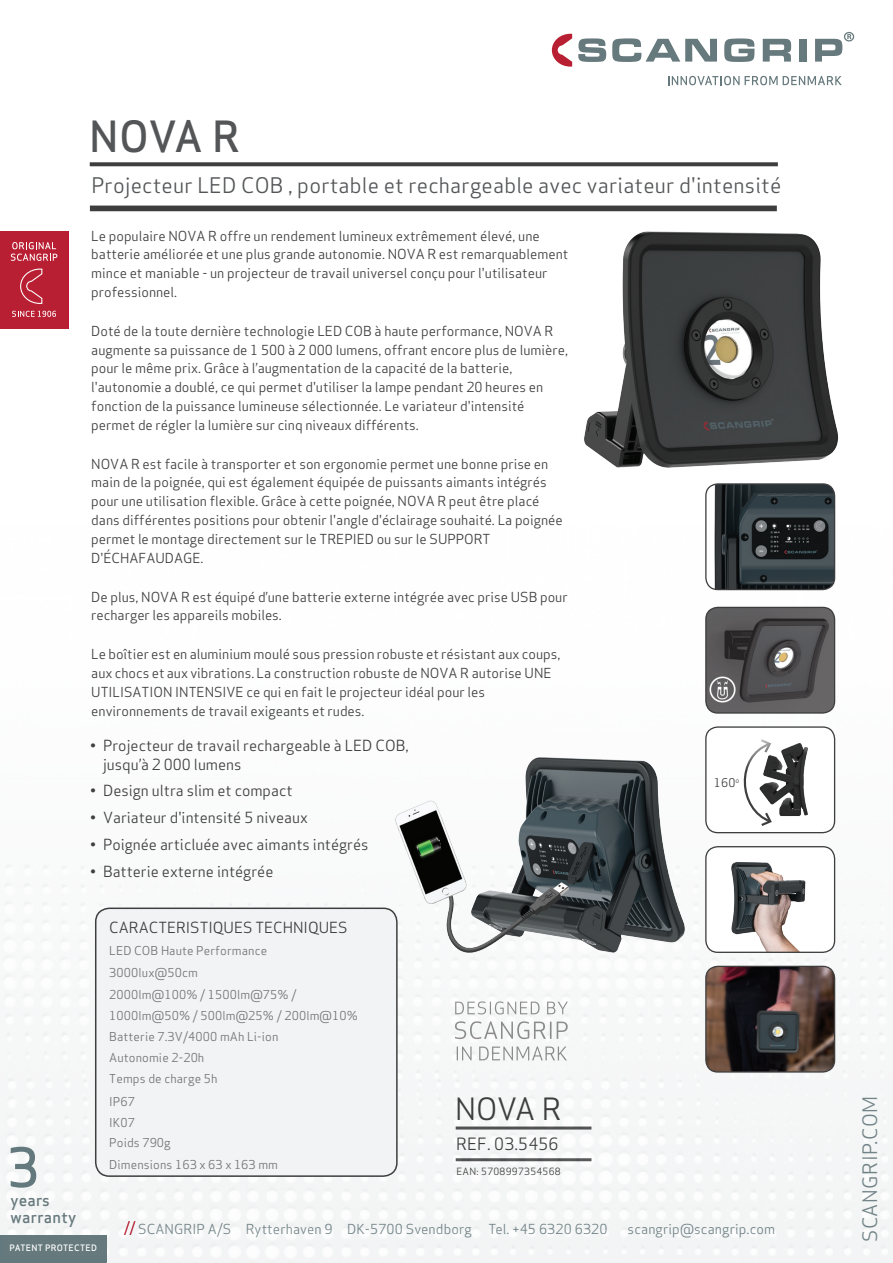
<style>
.page{position:relative;width:893px;height:1263px;background:#fff}
.page>*{position:absolute;margin:0;border:0;box-sizing:border-box;transform-origin:0 0}
.t1{font:500 52.8px "Apex Sans";color:#64797d}
.t2{font:500 42px "Apex Sans";color:#545557}
.t3{font:30px "Apex Sans";color:#3e3e3f}
.t4{font:21px "Apex Sans";letter-spacing:.01em;color:#545557}
.t5{font:19.5px "Apex Sans";letter-spacing:.03em;color:#66797d}
.t6{font:16.65px "Apex Sans";letter-spacing:.01em;color:#3e3e3f}
.t7{font:500 15.9px "Apex Sans";letter-spacing:.02em;color:#66797d}
.vare_nr{font:15px/19px "Apex Sans";color:#3e3e3f}
.t8{font:13.5px/18.9px "Apex Sans";color:#3e3e3f}
.t9{font:13.5px "Apex Sans";letter-spacing:.01em;color:#66797d}
.vare_nr-2{font:12px/21.3px "Apex Sans";letter-spacing:.01em;color:#727376}
.t10{font:11.7px "Apex Sans";color:#3e3e3f}
.t11{font:9.75px "Apex Sans";letter-spacing:.03em;color:#3e3e3f}
.t12{font:500 8.7px "Apex Sans";letter-spacing:.04em;color:#fff}
</style>
<div class="page">
<div style="left:0;top:231px;width:68px;height:98px;background:#b91f33"></div>
<svg style="left:11px;top:242px;width:46px;height:19px"></svg>
<svg style="left:12px;top:311px;width:44px;height:6px"></svg>
<svg style="left:20px;top:268px;width:23px;height:36px"></svg>
<svg style="left:552px;top:34px;width:20px;height:33px"></svg>
<svg style="left:578px;top:38px;width:28px;height:24px"></svg>
<svg style="left:612px;top:38px;width:105px;height:24px"></svg>
<svg style="left:724px;top:38px;width:30px;height:24px"></svg>
<svg style="left:763px;top:39px;width:28px;height:23px"></svg>
<div style="left:799px;top:39px;width:7px;height:23px;background:#66797d"></div>
<svg style="left:815px;top:34px;width:36px;height:28px"></svg>
<div style="left:844px;top:32px;width:10px;height:10px;border:1px solid #66797d;border-radius:50%"></div>
<svg style="left:668px;top:76px;width:174px;height:9px"></svg>
<img style="left:0;top:512px;width:893px;height:751px">
<div style="left:90px;top:205px;width:687px;height:7px;background:#3e3e3f"></div>
<svg style="left:90px;top:162px;width:688px;height:4px;background:#4c4c4d"></svg>
<div style="left:0;top:1235px;width:107px;height:27px;background:#66797d"></div>
<div style="left:0;top:1256px;width:107px;height:7px;background:#64797d"></div>
<svg style="left:457px;top:1046px;width:110px;height:14px"></svg>
<svg style="left:455px;top:1021px;width:113px;height:18px"></svg>
<svg style="left:455px;top:1001px;width:113px;height:13px"></svg>
<img style="left:709px;top:499px;width:126px;height:90px">
<div style="left:705px;top:483px;width:130px;height:107px;border:1px solid #3e3e3f;border-radius:12px"></div>
<img style="left:710px;top:847px;width:124px;height:105px">
<div style="left:705px;top:846px;width:130px;height:107px;border:1px solid #3e3e3f;border-radius:12px"></div>
<img style="left:584px;top:231px;width:255px;height:268px">
<img style="left:706px;top:607px;width:129px;height:106px">
<div style="left:705px;top:607px;width:130px;height:107px;border:1px solid #3e3e3f;border-radius:12px"></div>
<img style="left:706px;top:675px;width:35px;height:30px">
<img style="left:706px;top:966px;width:129px;height:106px">
<div style="left:705px;top:966px;width:130px;height:106px;border:1px solid #3e3e3f;border-radius:12px"></div>
<div style="left:706px;top:727px;width:129px;height:106px;background:#fff;border-radius:12px"></div>
<img style="left:773px;top:743px;width:35px;height:73px">
<div style="left:705px;top:726px;width:130px;height:107px;border:1px solid #3e3e3f;border-radius:12px"></div>
<svg style="left:743px;top:739px;width:30px;height:87px"></svg>
<img style="left:379px;top:731px;width:331px;height:249px">
<div style="left:96px;top:908px;width:301px;height:268px;background:#f2f3f4;border-radius:14px"></div>
<div style="left:95px;top:907px;width:303px;height:270px;border:2px solid #3e3e3f;border-radius:14px"></div>
<p class="t2" style="left:89px;top:99px;width:152px">NOVA R</p>
<p class="t4" style="left:91px;top:168px;width:691px">Projecteur LED COB , portable et rechargeable avec variateur d'intensité</p>
<p class="t8" style="left:91px;top:225px;width:479px">Le populaire NOVA R offre un rendement lumineux extrêmement élevé, une batterie améliorée et une plus grande autonomie. NOVA R est remarquablement mince et maniable - un projecteur de travail universel conçu pour l'utilisateur professionnel.</p>
<p class="t8" style="left:91px;top:320px;width:478px">Doté de la toute dernière technologie LED COB à haute performance, NOVA R augmente sa puissance de 1 500 à 2 000 lumens, offrant encore plus de lumière, pour le même prix. Grâce à l’augmentation de la capacité de la batterie, l'autonomie a doublé, ce qui permet d'utiliser la lampe pendant 20 heures en fonction de la puissance lumineuse sélectionnée. Le variateur d'intensité permet de régler la lumière sur cinq niveaux différents.</p>
<p class="t8" style="left:91px;top:453px;width:473px">NOVA R est facile à transporter et son ergonomie permet une bonne prise en main de la poignée, qui est également équipée de puissants aimants intégrés pour une utilisation flexible. Grâce à cette poignée, NOVA R peut être placé dans différentes positions pour obtenir l'angle d'éclairage souhaité. La poignée permet le montage directement sur le TREPIED ou sur le SUPPORT D'ÉCHAFAUDAGE.</p>
<p class="t8" style="left:91px;top:586px;width:478px">De plus, NOVA R est équipé d’une batterie externe intégrée avec prise USB pour recharger les appareils mobiles.</p>
<p class="t8" style="left:91px;top:643px;width:471px">Le boîtier est en aluminium moulé sous pression robuste et résistant aux coups, aux chocs et aux vibrations. La construction robuste de NOVA R autorise UNE UTILISATION INTENSIVE ce qui en fait le projecteur idéal pour les environnements de travail exigeants et rudes.</p>
<p class="vare_nr" style="left:103px;top:734px;width:307px;text-indent:-13px">• Projecteur de travail rechargeable à LED COB, jusqu’à 2 000 lumens</p>
<p class="vare_nr" style="left:90px;top:780px;width:204px">• Design ultra slim et compact</p>
<p class="vare_nr" style="left:90px;top:807px;width:219px">• Variateur d'intensité 5 niveaux</p>
<p class="vare_nr" style="left:90px;top:833px;width:280px">• Poignée articluée avec aimants intégrés</p>
<p class="vare_nr" style="left:90px;top:860px;width:185px">• Batterie externe intégrée</p>
<p class="t10" style="left:714px;top:773px;width:27px">160<sup>o</sup></p>
<p class="t1" style="left:7px;top:1121px;width:33px">3</p>
<p class="t7" style="left:11px;top:1186px;width:41px">years</p>
<p class="t7" style="left:11px;top:1203px;width:67px">warranty</p>
<p class="vare_nr" style="left:109px;top:916px;width:240px">CARACTERISTIQUES TECHNIQUES</p>
<p class="vare_nr-2" style="left:109px;top:939px;width:250px">LED COB Haute Performance<br>3000lux@50cm<br>2000lm@100% / 1500lm@75% /<br>1000lm@50% / 500lm@25% / 200lm@10%<br>Batterie 7.3V/4000 mAh Li-ion<br>Autonomie 2-20h<br>Temps de charge 5h<br>IP67<br>IK07<br>Poids 790g<br>Dimensions 163 x 63 x 163 mm</p>
<p class="t3" style="left:455px;top:1084px;width:108px">NOVA R</p>
<p class="t6" style="left:456px;top:1130px;width:104px">REF. 03.5456</p>
<p class="t11" style="left:456px;top:1163px;width:106px">EAN: 5708997354568</p>
<p class="t9" style="left:138px;top:1218px;width:471px">SCANGRIP A/S Rytterhaven 9 DK-5700 Svendborg Tel. +45 6320 6320</p>
<p class="t9" style="left:628px;top:1218px;width:149px">scangrip@scangrip.com</p>
<p class="t12" style="left:10px;top:1240px;width:89px">PATENT PROTECTED</p>
<p class="t5" style="left:854px;top:1242px;width:148px;rotate:-90deg">SCANGRIP.COM</p>
</div>
